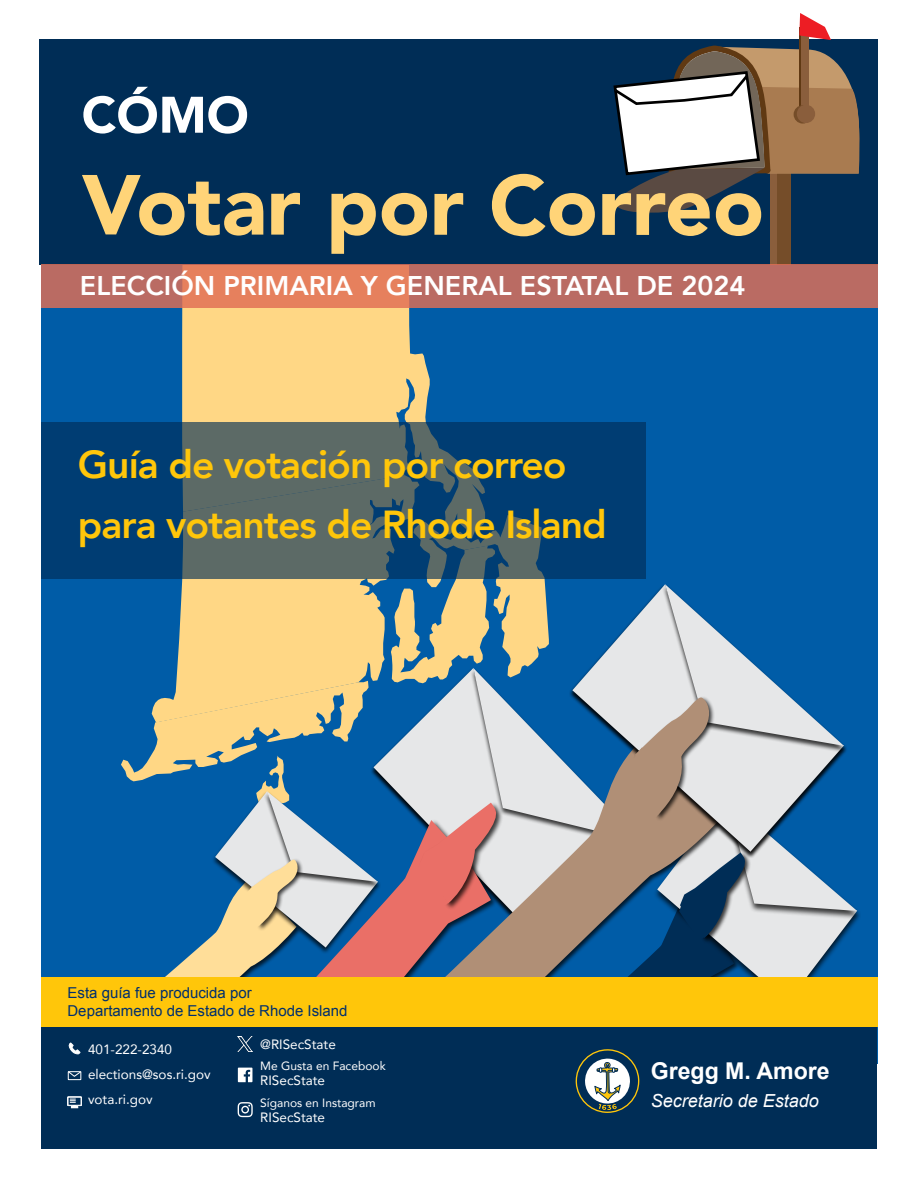
<style>
.page{position:relative;width:918px;height:1188px;background:#fff}
.page>*{position:absolute;margin:0;border:0;box-sizing:border-box;transform-origin:0 0}
.t1{font:900 84px "Avenir";color:#ffd478}
.t2{font:900 50.7px "Avenir";color:#fff}
.t3{font:800 39px/60px "Avenir";letter-spacing:-.025em;color:#ffc60a}
.t4{font:800 27px "Avenir";color:#fff}
.t5{font:700 23.1px "Arial";color:#fff}
.t6{font:italic 18px "Arial";color:#fff}
.t7{font:15px/18px "Arial";color:#002f6e}
.t8{font:13.5px/25px "Avenir";color:#fff}
.t9{font:12px "Avenir";color:#fff}
</style>
<div class="page">
<div style="left:41px;top:262px;width:837px;height:802px;background:#005ca7"></div>
<div style="left:182px;top:308px;width:248px;height:114px;background:#ffd785"></div>
<div style="left:176px;top:579px;width:211px;height:102px;background:#ffd785"></div>
<svg style="left:165px;top:948px;width:112px;height:29px;fill:#ffde99"></svg>
<div style="left:212px;top:791px;width:170px;height:164px;background:#000;opacity:.75"></div>
<svg style="left:121px;top:681px;width:248px;height:267px"></svg>
<svg style="left:345px;top:738px;width:46px;height:239px"></svg>
<svg style="left:41px;top:422px;width:605px;height:157px;background:#2a526c"></svg>
<div style="left:40px;top:40px;width:838px;height:225px;background:#002d56"></div>
<svg style="left:592px;top:13px;width:270px;height:252px"></svg>
<div style="left:794px;top:105px;width:18px;height:19px;background:#754d29;border-radius:50%"></div>
<div style="left:797px;top:105px;width:18px;height:18px;background:#8a5e3c;border-radius:50%"></div>
<svg style="left:41px;top:265px;width:837px;height:43px;background:#c57061"></svg>
<div style="left:41px;top:1027px;width:836px;height:122px;background:#002d56"></div>
<svg style="left:391px;top:515px;width:466px;height:598px"></svg>
<svg style="left:68px;top:1042px;width:12px;height:12px"></svg>
<svg style="left:238px;top:1068px;width:14px;height:14px"></svg>
<svg style="left:238px;top:1102px;width:15px;height:15px"></svg>
<div style="left:68px;top:1071px;width:13px;height:9px;border:1px solid #fff"></div>
<svg style="left:68px;top:1071px;width:13px;height:6px"></svg>
<div style="left:67px;top:1097px;width:15px;height:9px;border:1px solid #fff"></div>
<div style="left:68px;top:1097px;width:13px;height:9px;border:1px solid #fff"></div>
<div style="left:41px;top:977px;width:837px;height:50px;background:#ffc60a"></div>
<img style="left:238px;top:1037px;width:14px;height:15px">
<svg style="left:70px;top:1099px;width:8px;height:9px"></svg>
<p class="t2" style="left:82px;top:72px;width:169px">CÓMO</p>
<p class="t1" style="left:82px;top:134px;width:684px">Votar por Correo</p>
<p class="t4" style="left:80px;top:265px;width:667px">ELECCIÓN PRIMARIA Y GENERAL ESTATAL DE 2024</p>
<p class="t3" style="left:78px;top:434px;width:530px">Guía de votación por correo para votantes de Rhode Island</p>
<p class="t7" style="left:68px;top:983px;width:282px">Esta guía fue producida por<br>Departamento de Estado de Rhode Island</p>
<p class="t8" style="left:88px;top:1036px;width:124px">401-222-2340 elections@sos.ri.gov vota.ri.gov</p>
<p class="t8" style="left:260px;top:1031px;width:77px">@RISecState</p>
<p class="t9" style="left:260px;top:1057px;width:127px">Me Gusta en Facebook</p>
<p class="t8" style="left:260px;top:1068px;width:66px">RISecState</p>
<p class="t9" style="left:260px;top:1093px;width:117px">Síganos en Instagram</p>
<p class="t8" style="left:260px;top:1105px;width:66px">RISecState</p>
<p class="t5" style="left:651px;top:1055px;width:181px">Gregg M. Amore</p>
<p class="t6" style="left:651px;top:1089px;width:170px">Secretario de Estado</p>
</div>
